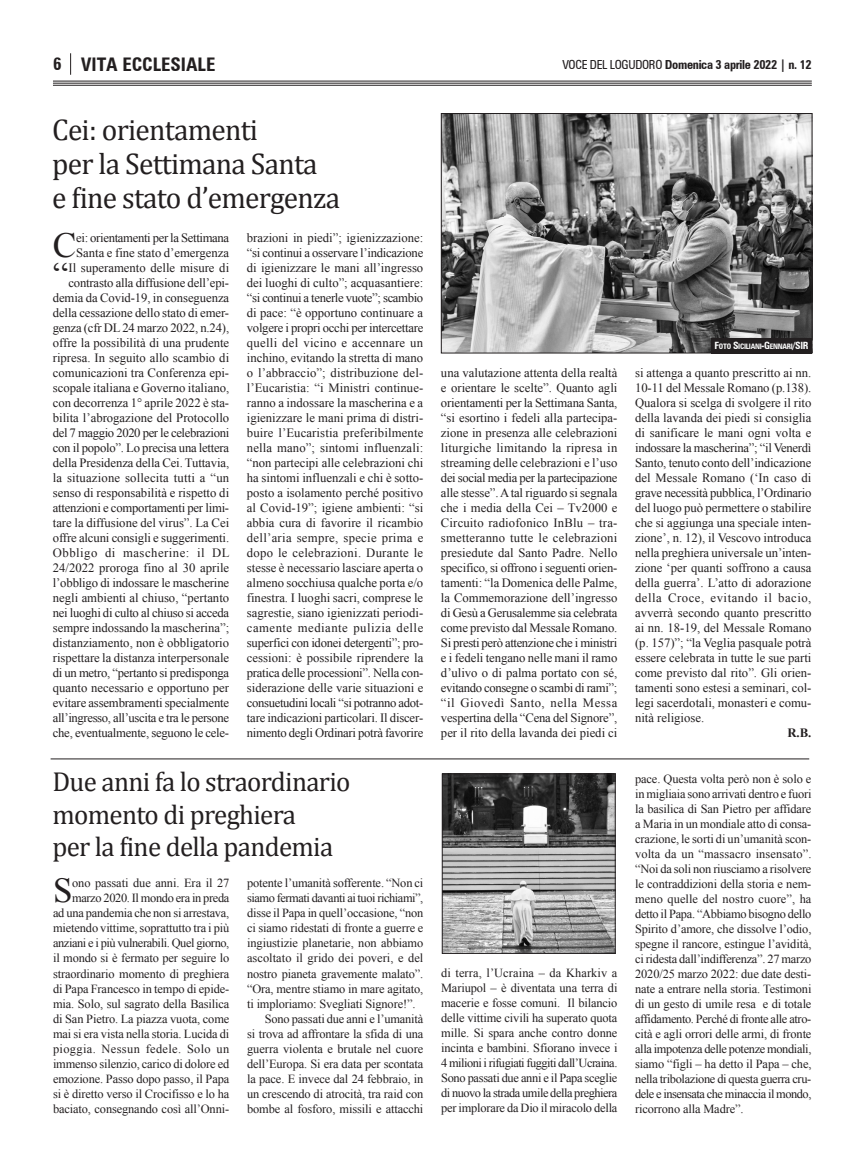
<style>
.page{position:relative;width:865px;height:1170px;background:#fff}
.page>*{position:absolute;margin:0;border:0;box-sizing:border-box;transform-origin:0 0}
.t1{font:35.38px "Times New Roman";color:#231f20}
.t2{font:35px "Times New Roman";color:#231f20}
.t3{font:30px "Cambria";letter-spacing:-.025em;color:#231f20}
.t4{font:27.5px/32.5px "Cambria";letter-spacing:-.025em;color:#231f20}
.t5{font:700 condensed 18.75px "Zurich BT";color:#231f20}
.t6{font:700 condensed 17.5px "Zurich BT";color:#231f20}
.t7{font:12.62px/15px "Times New Roman";letter-spacing:-.005em;color:#231f20;text-align:justify}
.t8{font:12.62px/15px "Times New Roman";letter-spacing:-.025em;color:#231f20}
.t9{font:700 12.62px "Times New Roman";color:#231f20}
.t10{font:700 condensed 12.5px "Zurich BT";letter-spacing:-.025em;color:#231f20}
.t11{font:12.38px/15px "Times New Roman";letter-spacing:-.01em;color:#231f20;text-align:justify}
.t12{font:700 condensed 7.5px "Zurich BT";letter-spacing:-.035em;color:#fff}
.s1{font-weight:400}
.s2{font-size:10px}
</style>
<div class="page">
<hr style="left:53px;top:81px;width:758px;height:1px;background:#231f20">
<hr style="left:53px;top:83px;width:758px;height:1px;background:#231f20">
<hr style="left:53px;top:85px;width:758px;height:1px;background:#231f20">
<svg style="left:70px;top:53px;width:1px;height:22px"></svg>
<img style="left:443px;top:115px;width:367px;height:236px">
<div style="left:441px;top:113px;width:371px;height:240px;border:1px solid #231f20"></div>
<div style="left:711px;top:338px;width:100px;height:15px;background:#231f20"></div>
<hr style="left:51px;top:758px;width:758px;height:1px;background:#231f20">
<img style="left:444px;top:775px;width:169px;height:176px">
<div style="left:442px;top:773px;width:173px;height:180px;border:1px solid #231f20"></div>
<p class="t6" style="left:53px;top:54px;width:10px">6</p>
<p class="t5" style="left:81px;top:53px;width:136px">VITA ECCLESIALE</p>
<p class="t10" style="left:562px;top:57px;width:251px"><span class="s1">VOCE DEL LOGUDORO</span> Domenica 3 aprile 2022 | n. 12</p>
<p class="t3" style="left:52px;top:112px;width:207px">Cei: orientamenti</p>
<p class="t3" style="left:52px;top:145px;width:267px">per la Settimana Santa</p>
<p class="t3" style="left:52px;top:179px;width:289px">e fine stato d’emergenza</p>
<p class="t1" style="left:53px;top:225px;width:25px">C</p>
<p class="t8" style="left:76px;top:230px;width:154px">ei: orientamenti per la Settimana<br>Santa e fine stato d’emergenza</p>
<p class="t1" style="left:53px;top:255px;width:17px">“</p>
<p class="t7" style="left:53px;top:260px;width:178px;text-align:right">Il superamento delle misure di contrasto alla diffusione dell’epi&shy;demia da Covid-19, in conseguenza della cessazione dello stato di emer&shy;genza (cfr DL 24 marzo 2022, n.24), offre la possibilità di una prudente ripresa. In seguito allo scambio di comunicazioni tra Conferenza epi&shy;scopale italiana e Governo italiano, con decorrenza 1° aprile 2022 è sta&shy;bilita l’abrogazione del Protocollo del 7 maggio 2020 per le celebrazioni con il popolo”. Lo precisa una lettera della Presidenza della Cei. Tuttavia, la situazione sollecita tutti a “un senso di responsabilità e rispetto di attenzioni e comportamenti per limi&shy;tare la diffusione del virus”. La Cei offre alcuni consigli e suggerimenti.<br>Obbligo di mascherine: il DL 24/2022 proroga fino al 30 aprile l’obbligo di indossare le mascherine negli ambienti al chiuso, “pertanto nei luoghi di culto al chiuso si acceda sempre indossando la mascherina”; distanziamento, non è obbligatorio rispettare la distanza interpersonale di un metro, “pertanto si predisponga quanto necessario e opportuno per evitare assembramenti specialmente all’ingresso, all’uscita e tra le persone che, eventualmente, seguono le cele-</p>
<p class="t7" style="left:247px;top:230px;width:178px">brazioni in piedi”; igienizzazione: “si continui a osservare l’indicazione di igienizzare le mani all’ingresso dei luoghi di culto”; acquasantiere: “si continui a tenerle vuote”; scambio di pace: “è opportuno continuare a volgere i propri occhi per intercettare quelli del vicino e accennare un inchino, evitando la stretta di mano o l’abbraccio”; distribuzione del&shy;l’Eucaristia: “i Ministri continue&shy;ranno a indossare la mascherina e a igienizzare le mani prima di distri&shy;buire l’Eucaristia preferibilmente nella mano”; sintomi influenzali: “non partecipi alle celebrazioni chi ha sintomi influenzali e chi è sotto&shy;posto a isolamento perché positivo al Covid-19”; igiene ambienti: “si abbia cura di favorire il ricambio dell’aria sempre, specie prima e dopo le celebrazioni. Durante le stesse è necessario lasciare aperta o almeno socchiusa qualche porta e/o finestra. I luoghi sacri, comprese le sagrestie, siano igienizzati periodi&shy;camente mediante pulizia delle superfici con idonei detergenti”; pro&shy;cessioni: è possibile riprendere la pratica delle processioni”. Nella con&shy;siderazione delle varie situazioni e consuetudini locali “si potranno adot&shy;tare indicazioni particolari. Il discer&shy;nimento degli Ordinari potrà favorire</p>
<p class="t4" style="left:52px;top:765px;width:299px">Due anni fa lo straordinario momento di preghiera</p>
<p class="t4" style="left:52px;top:830px;width:282px">per la fine della pandemia</p>
<p class="t2" style="left:53px;top:871px;width:21px">S</p>
<p class="t11" style="left:53px;top:875px;width:178px;text-align:right">ono passati due anni. Era il 27 marzo 2020. Il mondo era in preda<br>ad una pandemia che non si arrestava, mietendo vittime, soprattutto tra i più anziani e i più vulnerabili. Quel giorno, il mondo si è fermato per seguire lo straordinario momento di preghiera di Papa Francesco in tempo di epide&shy;mia. Solo, sul sagrato della Basilica di San Pietro. La piazza vuota, come mai si era vista nella storia. Lucida di pioggia. Nessun fedele. Solo un immenso silenzio, carico di dolore ed emozione. Passo dopo passo, il Papa si è diretto verso il Crocifisso e lo ha baciato, consegnando così all’Onni-</p>
<p class="t11" style="left:247px;top:875px;width:178px">potente l’umanità sofferente. “Non ci siamo fermati davanti ai tuoi richiami”, disse il Papa in quell’occasione, “non ci siamo ridestati di fronte a guerre e ingiustizie planetarie, non abbiamo ascoltato il grido dei poveri, e del nostro pianeta gravemente malato”. “Ora, mentre stiamo in mare agitato, ti imploriamo: Svegliati Signore!”.</p>
<p class="t11" style="left:247px;top:1010px;width:178px;text-indent:18px">Sono passati due anni e l’umanità si trova ad affrontare la sfida di una guerra violenta e brutale nel cuore dell’Europa. Si era data per scontata la pace. E invece dal 24 febbraio, in un crescendo di atrocità, tra raid con bombe al fosforo, missili e attacchi</p>
<p class="t12" style="left:714px;top:342px;width:96px"><span class="s2">F</span>OTO <span class="s2">S</span>ICILIANI<span class="s2">-G</span>ENNARI<span class="s2">/SIR</span></p>
<p class="t7" style="left:441px;top:365px;width:178px">una valutazione attenta della realtà e orientare le scelte”. Quanto agli orientamenti per la Settimana Santa, “si esortino i fedeli alla partecipa&shy;zione in presenza alle celebrazioni liturgiche limitando la ripresa in streaming delle celebrazioni e l’uso dei social media per la partecipazione alle stesse”. A tal riguardo si segnala che i media della Cei – Tv2000 e Circuito radiofonico InBlu – tra&shy;smetteranno tutte le celebrazioni presiedute dal Santo Padre. Nello specifico, si offrono i seguenti orien&shy;tamenti: “la Domenica delle Palme, la Commemorazione dell’ingresso di Gesù a Gerusalemme sia celebrata come previsto dal Messale Romano.<br>Si presti però attenzione che i ministri e i fedeli tengano nelle mani il ramo d’ulivo o di palma portato con sé, evitando consegne o scambi di rami”; “il Giovedì Santo, nella Messa vespertina della “Cena del Signore”, per il rito della lavanda dei piedi ci</p>
<p class="t7" style="left:635px;top:365px;width:178px">si attenga a quanto prescritto ai nn.<br>10-11 del Messale Romano (p.138).<br>Qualora si scelga di svolgere il rito della lavanda dei piedi si consiglia di sanificare le mani ogni volta e indossare la mascherina”; “il Venerdì Santo, tenuto conto dell’indicazione del Messale Romano (‘In caso di grave necessità pubblica, l’Ordinario del luogo può permettere o stabilire che si aggiunga una speciale inten&shy;zione’, n. 12), il Vescovo introduca nella preghiera universale un’inten&shy;zione ‘per quanti soffrono a causa della guerra’. L’atto di adorazione della Croce, evitando il bacio, avverrà secondo quanto prescritto ai nn. 18-19, del Messale Romano (p. 157)”; “la Veglia pasquale potrà essere celebrata in tutte le sue parti come previsto dal rito”. Gli orien&shy;tamenti sono estesi a seminari, col&shy;legi sacerdotali, monasteri e comu&shy;nità religiose.</p>
<p class="t9" style="left:787px;top:726px;width:25px">R.B.</p>
<p class="t11" style="left:441px;top:965px;width:178px">di terra, l’Ucraina – da Kharkiv a Mariupol – è diventata una terra di macerie e fosse comuni. Il bilancio delle vittime civili ha superato quota mille. Si spara anche contro donne incinta e bambini. Sfiorano invece i 4 milioni i rifugiati fuggiti dall’Ucraina.<br>Sono passati due anni e il Papa sceglie di nuovo la strada umile della preghiera per implorare da Dio il miracolo della</p>
<p class="t11" style="left:635px;top:770px;width:178px">pace. Questa volta però non è solo e in migliaia sono arrivati dentro e fuori la basilica di San Pietro per affidare a Maria in un mondiale atto di consa&shy;crazione, le sorti di un’umanità scon&shy;volta da un “massacro insensato”. “Noi da soli non riusciamo a risolvere le contraddizioni della storia e nem&shy;meno quelle del nostro cuore”, ha detto il Papa. “Abbiamo bisogno dello Spirito d’amore, che dissolve l’odio, spegne il rancore, estingue l’avidità, ci ridesta dall’indifferenza”. 27 marzo 2020/25 marzo 2022: due date desti&shy;nate a entrare nella storia. Testimoni di un gesto di umile resa e di totale affidamento. Perché di fronte alle atro&shy;cità e agli orrori delle armi, di fronte alla impotenza delle potenze mondiali, siamo “figli – ha detto il Papa – che, nella tribolazione di questa guerra cru&shy;dele e insensata che minaccia il mondo, ricorrono alla Madre”.</p>
</div>
